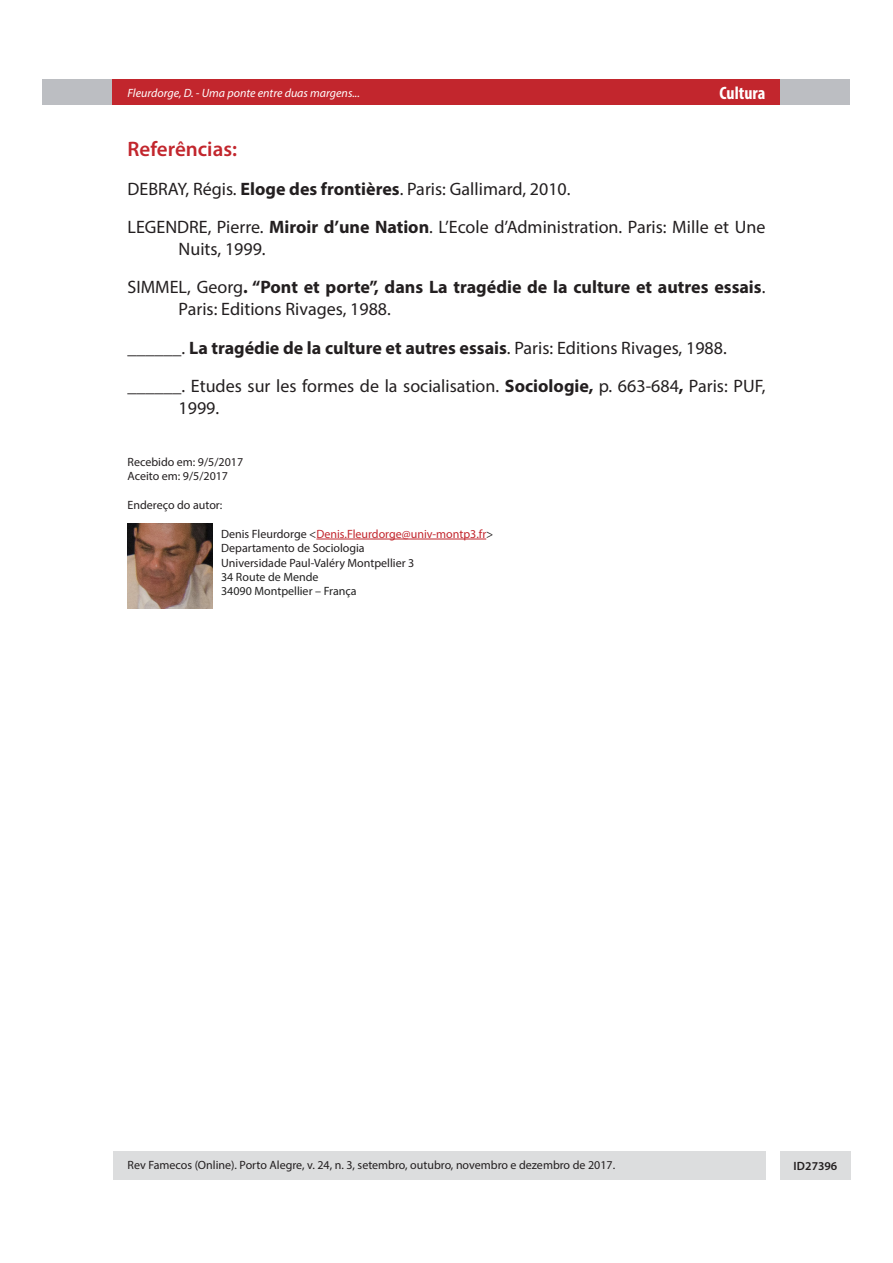
<style>
.page{position:relative;width:893px;height:1263px;background:#fff}
.page>*{position:absolute;margin:0;border:0;box-sizing:border-box;transform-origin:0 0}
.Interna_-_subtítulo{font:600 21px "Myriad Pro";color:#c2262d}
.Interna_-_referência{font:18px/21.6px "Myriad Pro";color:#231f20}
.Interna_-_referência-2{font:700 18px/21.6px "Myriad Pro";color:#231f20}
.t1{font:700 condensed 18px "Myriad Pro";color:#fff}
.Interna_-_aceite_e_d{font:12px "Myriad Pro";color:#231f20}
.Interna_-_aceite_e_d-2{font:12px "Myriad Pro";color:#c2262d}
.t2{font:italic 12px "Myriad Pro";color:#fff}
.Interna_-_aceite_e_d-3{font:12px "Myriad Pro";color:#222}
.t3{font:600 12px "Myriad Pro";color:#231f20}
.s1{font-weight:700}
.s2{font-weight:400}
.s3{color:#231f20}
</style>
<div class="page">
<div style="left:43px;top:80px;width:807px;height:25px;background:#bcbec2"></div>
<div style="left:113px;top:80px;width:667px;height:25px;background:#c2262d"></div>
<div style="left:780px;top:1151px;width:70px;height:28px;background:#dcddde"></div>
<div style="left:113px;top:1151px;width:652px;height:28px;background:#dcddde"></div>
<hr style="left:316px;top:539px;width:170px;height:1px;background:#c2262d">
<img style="left:128px;top:523px;width:85px;height:85px">
<p class="t2" style="left:128px;top:85px;width:234px">Fleurdorge, D. - Uma ponte entre duas margens...</p>
<p class="t1" style="left:719px;top:82px;width:47px">Cultura</p>
<p class="Interna_-_subtítulo" style="left:128px;top:136px;width:111px">Referências:</p>
<p class="Interna_-_referência" style="left:128px;top:177px;width:444px">DEBRAY, Régis. <span class="s1">Eloge des frontières</span>. Paris: Gallimard, 2010.</p>
<p class="Interna_-_referência" style="left:179px;top:216px;width:588px;text-indent:-51px">LEGENDRE, Pierre. <span class="s1">Miroir d’une Nation</span>. L’Ecole d’Administration. Paris: Mille et Une<br>Nuits, 1999.</p>
<p class="Interna_-_referência-2" style="left:179px;top:276px;width:588px;text-indent:-51px"><span class="s2">SIMMEL, Georg</span>. “Pont et porte”, dans La tragédie de la culture et autres essais<span class="s2">.<br>Paris: Editions Rivages, 1988.</span></p>
<p class="Interna_-_referência" style="left:128px;top:337px;width:601px">______. <span class="s1">La tragédie de la culture et autres essais</span>. Paris: Editions Rivages, 1988.</p>
<p class="Interna_-_referência" style="left:179px;top:375px;width:588px;text-indent:-51px">______. Etudes sur les formes de la socialisation. <span class="s1">Sociologie,</span> p. 663-684<span class="s1">,</span> Paris: PUF,<br>1999.</p>
<p class="Interna_-_aceite_e_d" style="left:128px;top:454px;width:117px">Recebido em: 9/5/2017</p>
<p class="Interna_-_aceite_e_d" style="left:128px;top:469px;width:102px">Aceito em: 9/5/2017</p>
<p class="Interna_-_aceite_e_d" style="left:128px;top:498px;width:96px">Endereço do autor:</p>
<p class="Interna_-_aceite_e_d-2" style="left:221px;top:526px;width:274px"><span class="s3">Denis Fleurdorge &lt;</span>Denis.Fleurdorge@univ-montp3.fr<span class="s3">&gt;</span></p>
<p class="Interna_-_aceite_e_d" style="left:221px;top:541px;width:145px">Departamento de Sociologia</p>
<p class="Interna_-_aceite_e_d" style="left:221px;top:555px;width:195px">Universidade Paul-Valéry Montpellier 3</p>
<p class="Interna_-_aceite_e_d-3" style="left:221px;top:570px;width:99px">34 Route de Mende</p>
<p class="Interna_-_aceite_e_d-3" style="left:221px;top:584px;width:137px">34090 Montpellier – França</p>
<p class="Interna_-_aceite_e_d" style="left:128px;top:1158px;width:489px">Rev Famecos (Online). Porto Alegre, v. 24, n. 3, setembro, outubro, novembro e dezembro de 2017.</p>
<p class="t3" style="left:793px;top:1158px;width:45px">ID27396</p>
</div>
